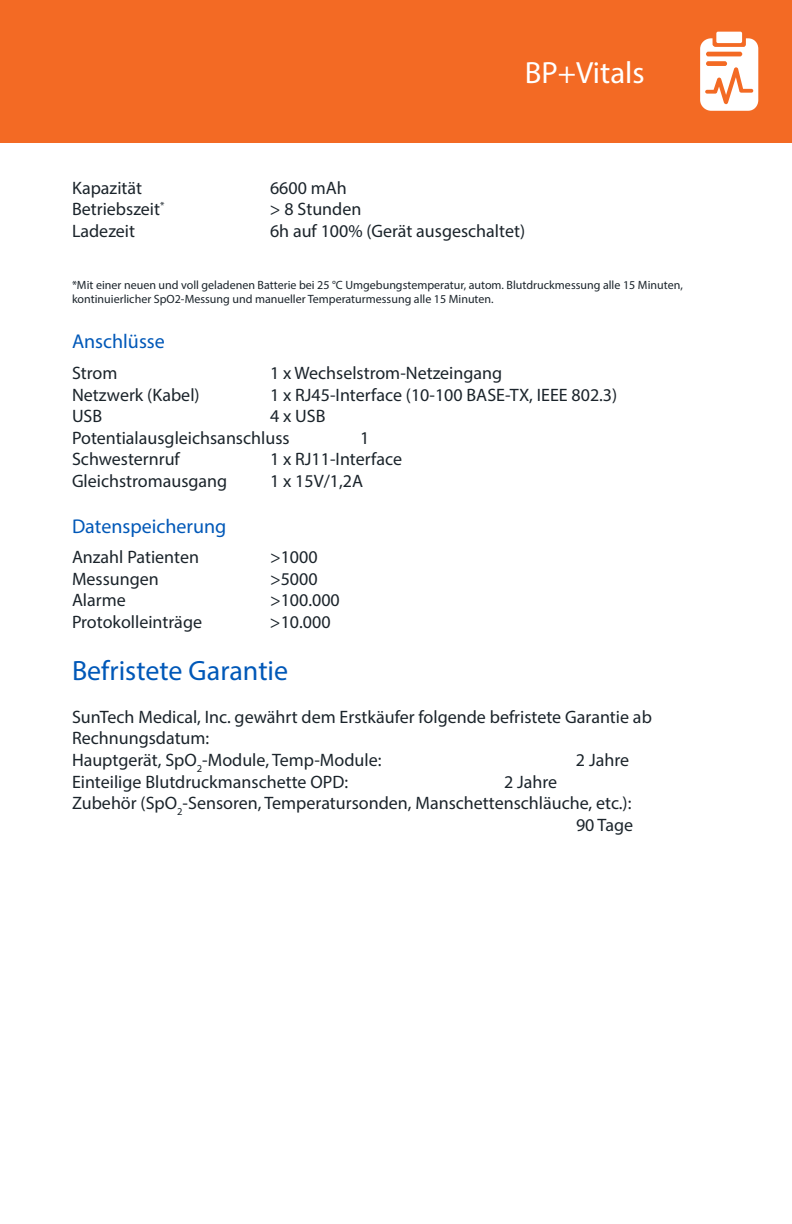
<style>
.page{position:relative;width:792px;height:1224px;background:#fff}
.page>*{position:absolute;margin:0;border:0;box-sizing:border-box;transform-origin:0 0}
.t1{font:30.8px "Myriad Pro";color:#fff}
.t2{font:28px "Myriad Pro";color:#0058b8}
.t3{font:20px "Myriad Pro";color:#0058b8}
.t4{font:18px/21.6px "Myriad Pro";color:#1b242b}
.t5{font:12px/14.4px "Myriad Pro";color:#1b242b}
</style>
<div class="page">
<div style="left:0;top:0;width:792px;height:142px;background:#f36a24"></div>
<div style="left:716px;top:32px;width:26px;height:11px;background:#fff;border-radius:2px"></div>
<svg style="left:700px;top:38px;width:58px;height:73px"></svg>
<p class="t1" style="left:525px;top:53px;width:121px">BP+Vitals</p>
<p class="t4" style="left:72px;top:176px;width:72px">Kapazität</p>
<p class="t4" style="left:270px;top:176px;width:78px">6600 mAh</p>
<p class="t4" style="left:72px;top:198px;width:94px">Betriebszeit<sup>*</sup></p>
<p class="t4" style="left:270px;top:198px;width:93px">&gt; 8 Stunden</p>
<p class="t4" style="left:72px;top:220px;width:65px">Ladezeit</p>
<p class="t4" style="left:270px;top:220px;width:257px">6h auf 100% (Gerät ausgeschaltet)</p>
<p class="t5" style="left:72px;top:277px;width:612px">*Mit einer neuen und voll geladenen Batterie bei 25 °C Umgebungstemperatur, autom. Blutdruckmessung alle 15 Minuten, kontinuierlicher SpO2-Messung und manueller Temperaturmessung alle 15 Minuten.</p>
<p class="t3" style="left:72px;top:329px;width:94px">Anschlüsse</p>
<p class="t4" style="left:72px;top:362px;width:47px">Strom</p>
<p class="t4" style="left:270px;top:362px;width:234px">1 x Wechselstrom-Netzeingang</p>
<p class="t4" style="left:72px;top:383px;width:129px">Netzwerk (Kabel)</p>
<p class="t4" style="left:270px;top:383px;width:349px">1 x RJ45-Interface (10-100 BASE-TX, IEEE 802.3)</p>
<p class="t4" style="left:72px;top:405px;width:32px">USB</p>
<p class="t4" style="left:270px;top:405px;width:57px">4 x USB</p>
<p class="t4" style="left:72px;top:427px;width:219px">Potentialausgleichsanschluss</p>
<p class="t4" style="left:360px;top:427px;width:11px">1</p>
<p class="t4" style="left:72px;top:448px;width:109px">Schwesternruf</p>
<p class="t4" style="left:270px;top:448px;width:134px">1 x RJ11-Interface</p>
<p class="t4" style="left:72px;top:470px;width:157px">Gleichstromausgang</p>
<p class="t4" style="left:270px;top:470px;width:95px">1 x 15V/1,2A</p>
<p class="t3" style="left:72px;top:513px;width:156px">Datenspeicherung</p>
<p class="t4" style="left:72px;top:546px;width:129px">Anzahl Patienten</p>
<p class="t4" style="left:270px;top:546px;width:49px">&gt;1000</p>
<p class="t4" style="left:72px;top:568px;width:88px">Messungen</p>
<p class="t4" style="left:270px;top:568px;width:49px">&gt;5000</p>
<p class="t4" style="left:72px;top:589px;width:55px">Alarme</p>
<p class="t4" style="left:270px;top:589px;width:71px">&gt;100.000</p>
<p class="t4" style="left:72px;top:611px;width:132px">Protokolleinträge</p>
<p class="t4" style="left:270px;top:611px;width:62px">&gt;10.000</p>
<p class="t2" style="left:72px;top:653px;width:218px">Befristete Garantie</p>
<p class="t4" style="left:72px;top:706px;width:581px">SunTech Medical, Inc. gewährt dem Erstkäufer folgende befristete Garantie ab<br>Rechnungsdatum:</p>
<p class="t4" style="left:72px;top:749px;width:311px">Hauptgerät, SpO<sub>2</sub>-Module, Temp-Module:</p>
<p class="t4" style="left:576px;top:749px;width:55px">2 Jahre</p>
<p class="t4" style="left:72px;top:770px;width:278px">Einteilige Blutdruckmanschette OPD:</p>
<p class="t4" style="left:504px;top:770px;width:55px">2 Jahre</p>
<p class="t4" style="left:72px;top:792px;width:563px;text-align:right">Zubehör (SpO<sub>2</sub>-Sensoren, Temperatursonden, Manschettenschläuche, etc.):<br>90 Tage</p>
</div>
